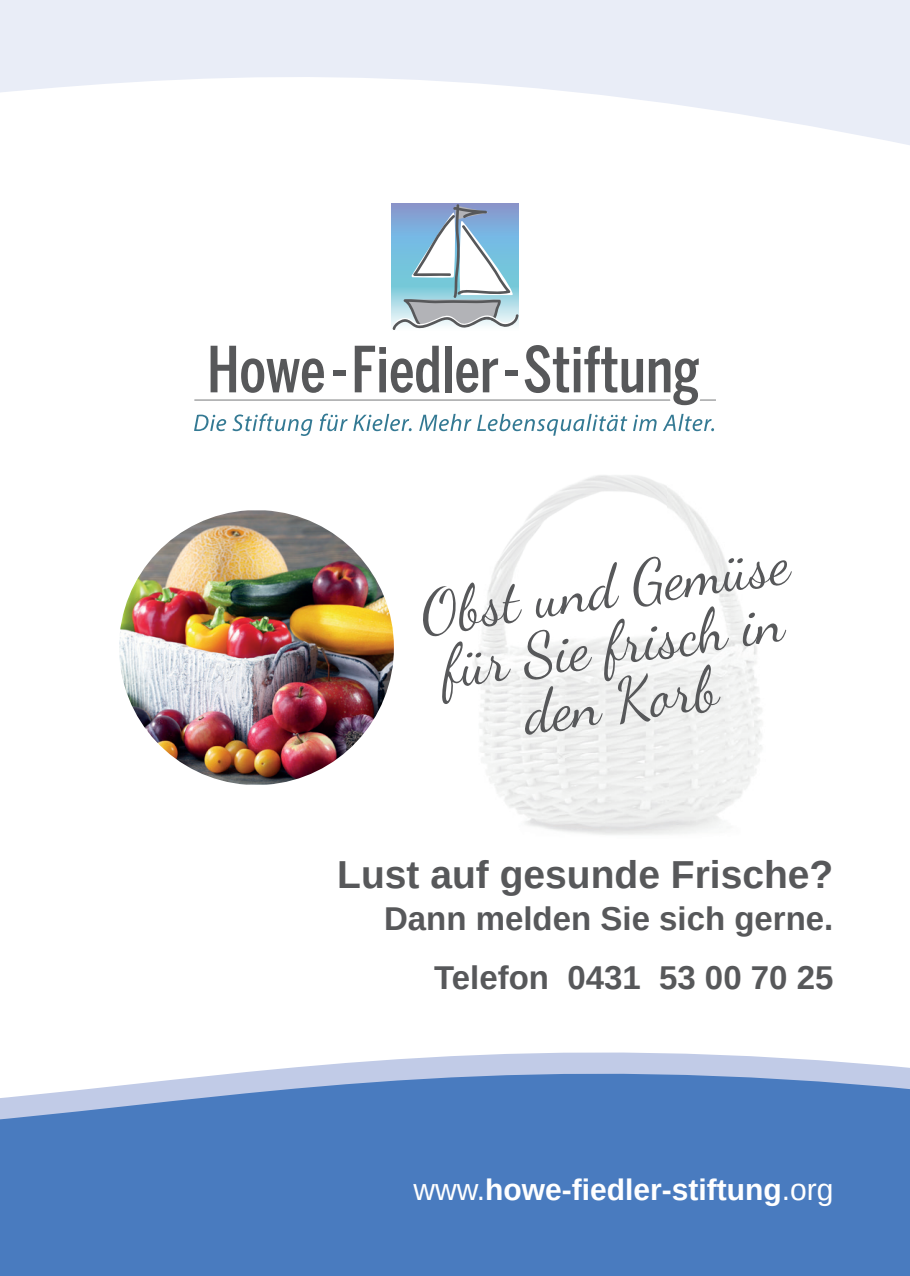
<style>
.page{position:relative;width:910px;height:1276px;background:#fff}
.page>*{position:absolute;margin:0;border:0;box-sizing:border-box;transform-origin:0 0}
.t1{font:60px/57px "Dancing Script";color:#57585a;text-align:center}
.t2{font:700 39px "Arimo";color:#57585a}
.t3{font:700 33px/59.1px "Arimo";color:#57585a;text-align:right}
.t4{font:700 30px "Arimo";color:#fff}
.s1{font-weight:400}
</style>
<div class="page">
<img style="left:471px;top:405px;width:291px;height:430px">
<svg style="left:0;top:1052px;width:910px;height:224px;background:#5f8ac6"></svg>
<svg style="left:0;top:0;width:910px;height:145px;fill:#e9edf7"></svg>
<svg style="left:392px;top:204px;width:127px;height:126px"></svg>
<svg style="left:194px;top:345px;width:522px;height:60px"></svg>
<svg style="left:194px;top:414px;width:32px;height:17px"></svg>
<svg style="left:232px;top:413px;width:80px;height:23px"></svg>
<svg style="left:320px;top:413px;width:92px;height:18px"></svg>
<svg style="left:419px;top:414px;width:52px;height:17px"></svg>
<svg style="left:477px;top:414px;width:150px;height:22px"></svg>
<svg style="left:633px;top:415px;width:24px;height:16px"></svg>
<svg style="left:663px;top:414px;width:51px;height:17px"></svg>
<img style="left:119px;top:510px;width:275px;height:274px;border-radius:133px">
<h1 class="t1" style="left:417px;top:585px;width:373px;rotate:-8deg">Obst und Gemüse für Sie frisch in den Korb</h1>
<p class="t2" style="left:337px;top:847px;width:498px">Lust auf gesunde Frische?</p>
<p class="t3" style="left:384px;top:889px;width:451px">Dann melden Sie sich gerne.<br>Telefon 0431 53 00 70 25</p>
<p class="t4" style="left:413px;top:1168px;width:422px"><span class="s1">www.</span>howe-fiedler-stiftung<span class="s1">.org</span></p>
</div>
